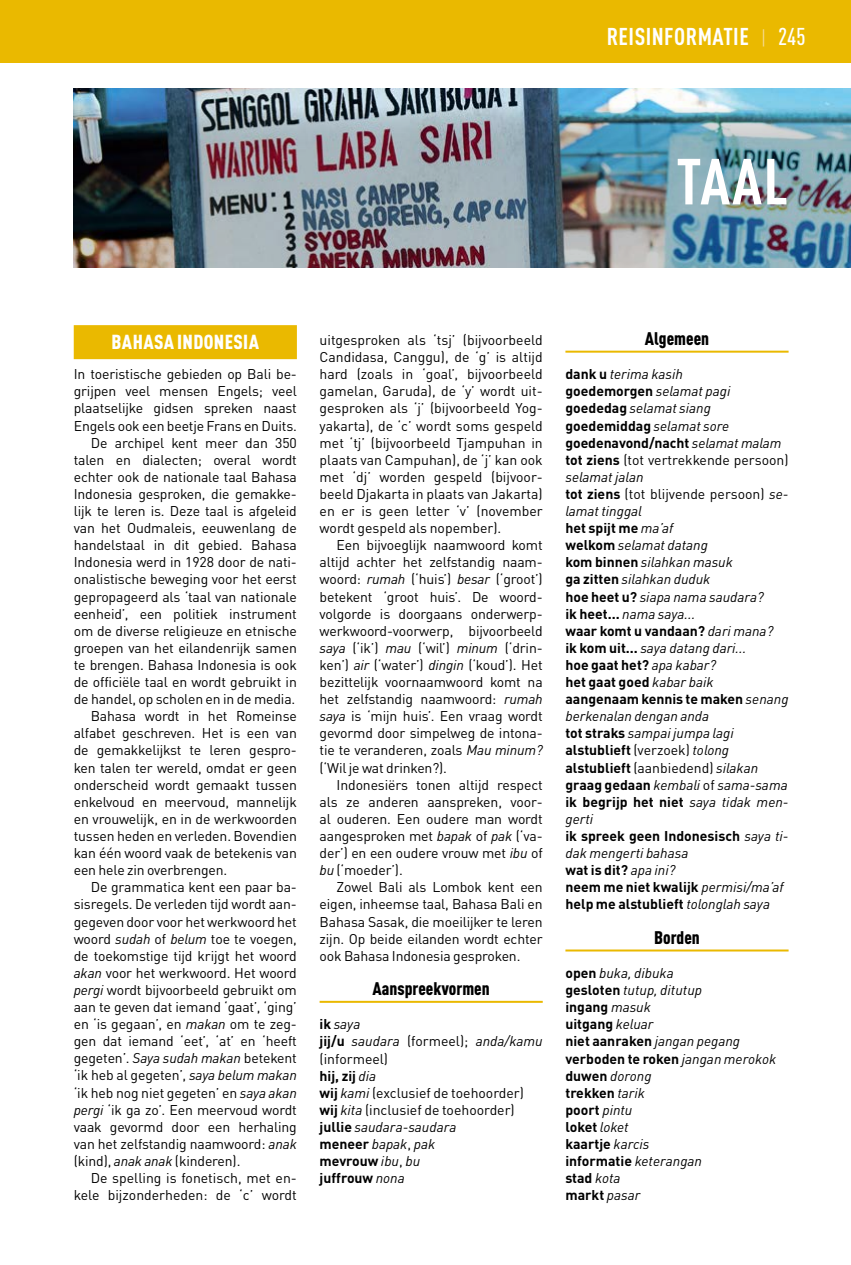
<style>
.page{position:relative;width:851px;height:1265px;background:#fff}
.page>*{position:absolute;margin:0;border:0;box-sizing:border-box;transform-origin:0 0}
.t1{font:700 condensed 64px "DIN Pro";color:#fff}
.t2{font:700 condensed 24px "DIN Pro";letter-spacing:.02em;color:#fff}
.t3{font:900 condensed 20px "DIN Pro";letter-spacing:.02em;color:#fff}
.t4{font:900 condensed 18px "DIN Pro";color:#000}
.t5{font:14px/17px "DIN Pro";letter-spacing:-.01em;color:#000;text-align:justify}
.t6{font:italic 14px/17px "DIN Pro";color:#000}
.s1{font-weight:400;font-size:20px;color:#f6db93}
.s2{font-weight:500}
.s3{font-style:italic}
.s4{font-weight:700}
.s5{font-weight:700;font-style:normal}
.s6{font-style:normal}
</style>
<div class="page">
<img style="left:74px;top:88px;width:776px;height:180px">
<div style="left:74px;top:325px;width:223px;height:34px;background:#eab900"></div>
<hr style="left:319px;top:1000px;width:223px;height:2px;background:#eab900">
<hr style="left:565px;top:350px;width:223px;height:2px;background:#eab900">
<hr style="left:565px;top:949px;width:223px;height:2px;background:#eab900">
<div style="left:0;top:0;width:850px;height:62px;background:#eab900"></div>
<h2 class="t2" style="left:606px;top:19px;width:200px">REISINFORMATIE <span class="s1">|</span> <span class="s2">245</span></h2>
<h1 class="t1" style="left:676px;top:133px;width:113px">TAAL</h1>
<h3 class="t3" style="left:111px;top:326px;width:149px">BAHASA INDONESIA</h3>
<p class="t5" style="left:74px;top:364px;width:225px">In toeristische gebieden op Bali be-</p>
<p class="t5" style="left:74px;top:381px;width:224px">grijpen veel mensen Engels; veel</p>
<p class="t5" style="left:74px;top:398px;width:224px">plaatselijke gidsen spreken naast</p>
<p class="t5" style="left:74px;top:415px;width:225px">Engels ook een beetje Frans en Duits.</p>
<p class="t5" style="left:91px;top:432px;width:207px">De archipel kent meer dan 350</p>
<p class="t5" style="left:74px;top:450px;width:224px">talen en dialecten; overal wordt</p>
<p class="t5" style="left:74px;top:467px;width:224px">echter ook de nationale taal Bahasa</p>
<p class="t5" style="left:74px;top:484px;width:225px">Indonesia gesproken, die gemakke-</p>
<p class="t5" style="left:74px;top:501px;width:225px">lijk te leren is. Deze taal is afgeleid</p>
<p class="t5" style="left:74px;top:518px;width:224px">van het Oudmaleis, eeuwenlang de</p>
<p class="t5" style="left:74px;top:535px;width:224px">handelstaal in dit gebied. Bahasa</p>
<p class="t5" style="left:74px;top:552px;width:224px">Indonesia werd in 1928 door de nati-</p>
<p class="t5" style="left:74px;top:569px;width:224px">onalistische beweging voor het eerst</p>
<p class="t5" style="left:74px;top:586px;width:225px">gepropageerd als ‘taal van nationale</p>
<p class="t5" style="left:74px;top:603px;width:224px">eenheid’, een politiek instrument</p>
<p class="t5" style="left:74px;top:620px;width:225px">om de diverse religieuze en etnische</p>
<p class="t5" style="left:74px;top:638px;width:224px">groepen van het eilandenrijk samen</p>
<p class="t5" style="left:74px;top:655px;width:224px">te brengen. Bahasa Indonesia is ook</p>
<p class="t5" style="left:74px;top:672px;width:224px">de officiële taal en wordt gebruikt in</p>
<p class="t5" style="left:74px;top:689px;width:223px">de handel, op scholen en in de media.</p>
<p class="t5" style="left:91px;top:706px;width:207px">Bahasa wordt in het Romeinse</p>
<p class="t5" style="left:74px;top:723px;width:224px">alfabet geschreven. Het is een van</p>
<p class="t5" style="left:74px;top:740px;width:225px">de gemakkelijkst te leren gespro-</p>
<p class="t5" style="left:74px;top:757px;width:224px">ken talen ter wereld, omdat er geen</p>
<p class="t5" style="left:74px;top:774px;width:224px">onderscheid wordt gemaakt tussen</p>
<p class="t5" style="left:74px;top:791px;width:224px">enkelvoud en meervoud, mannelijk</p>
<p class="t5" style="left:74px;top:808px;width:225px">en vrouwelijk, en in de werkwoorden</p>
<p class="t5" style="left:74px;top:826px;width:225px">tussen heden en verleden. Bovendien</p>
<p class="t5" style="left:74px;top:843px;width:224px">kan één woord vaak de betekenis van</p>
<p class="t5" style="left:74px;top:860px;width:155px">een hele zin overbrengen.</p>
<p class="t5" style="left:91px;top:877px;width:207px">De grammatica kent een paar ba-</p>
<p class="t5" style="left:74px;top:894px;width:225px">sisregels. De verleden tijd wordt aan-</p>
<p class="t5" style="left:74px;top:911px;width:224px">gegeven door voor het werkwoord het</p>
<p class="t5" style="left:74px;top:928px;width:224px">woord <span class="s3">sudah</span> of <span class="s3">belum</span> toe te voegen,</p>
<p class="t5" style="left:74px;top:945px;width:224px">de toekomstige tijd krijgt het woord</p>
<p class="t5" style="left:74px;top:962px;width:224px"><span class="s3">akan</span> voor het werkwoord. Het woord</p>
<p class="t5" style="left:74px;top:979px;width:224px"><span class="s3">pergi</span> wordt bijvoorbeeld gebruikt om</p>
<p class="t5" style="left:74px;top:997px;width:224px">aan te geven dat iemand ‘gaat’, ‘ging’</p>
<p class="t5" style="left:74px;top:1014px;width:224px">en ‘is gegaan’, en <span class="s3">makan</span> om te zeg-</p>
<p class="t5" style="left:74px;top:1031px;width:225px">gen dat iemand ‘eet’, ‘at’ en ‘heeft</p>
<p class="t5" style="left:74px;top:1048px;width:224px">gegeten’. <span class="s3">Saya sudah makan</span> betekent</p>
<p class="t5" style="left:74px;top:1065px;width:225px">‘ik heb al gegeten’, <span class="s3">saya belum makan</span></p>
<p class="t5" style="left:74px;top:1082px;width:225px">‘ik heb nog niet gegeten’ en <span class="s3">saya akan</span></p>
<p class="t5" style="left:74px;top:1099px;width:225px"><span class="s3">pergi</span> ‘ik ga zo’. Een meervoud wordt</p>
<p class="t5" style="left:74px;top:1116px;width:225px">vaak gevormd door een herhaling</p>
<p class="t5" style="left:74px;top:1133px;width:224px">van het zelfstandig naamwoord: <span class="s3">anak</span></p>
<p class="t5" style="left:74px;top:1150px;width:168px">(kind), <span class="s3">anak anak</span> (kinderen).</p>
<p class="t5" style="left:91px;top:1167px;width:207px">De spelling is fonetisch, met en-</p>
<p class="t5" style="left:74px;top:1185px;width:224px">kele bijzonderheden: de ‘c’ wordt</p>
<p class="t5" style="left:319px;top:330px;width:225px">uitgesproken als ‘tsj’ (bijvoorbeeld Candidasa, Canggu), de ‘g’ is altijd hard (zoals in ‘goal’, bijvoorbeeld gamelan, Garuda), de ‘y’ wordt uit&shy;gesproken als ‘j’ (bijvoorbeeld Yog&shy;yakarta), de ‘c’ wordt soms gespeld met ‘tj’ (bijvoorbeeld Tjampuhan in plaats van Campuhan), de ‘j’ kan ook met ‘dj’ worden gespeld (bijvoor&shy;beeld Djakarta in plaats van Jakarta) en er is geen letter ‘v’ (november wordt gespeld als nopember).</p>
<p class="t5" style="left:319px;top:535px;width:225px;text-align:left;text-indent:17px">Een bijvoeglijk naamwoord komt altijd achter het zelfstandig naam&shy;woord: <span class="s3">rumah</span> (‘huis’) <span class="s3">besar</span> (‘groot’) betekent ‘groot huis’. De woord&shy;volgorde is doorgaans onderwerp&shy;werkwoord-voorwerp, bijvoorbeeld <span class="s3">saya</span> (‘ik’) <span class="s3">mau</span> (‘wil’) <span class="s3">minum</span> (‘drin&shy;ken’) <span class="s3">air</span> (‘water’) <span class="s3">dingin</span> (‘koud’). Het bezittelijk voornaamwoord komt na het zelfstandig naamwoord: <span class="s3">rumah saya</span> is ‘mijn huis’. Een vraag wordt gevormd door simpelweg de intona&shy;tie te veranderen, zoals <span class="s3">Mau minum? </span>(‘Wil je wat drinken?).</p>
<p class="t5" style="left:319px;top:774px;width:225px;text-indent:17px">Indonesiërs tonen altijd respect als ze anderen aanspreken, voor&shy;al ouderen. Een oudere man wordt aangesproken met <span class="s3">bapak</span> of <span class="s3">pak</span> (‘va&shy;der’) en een oudere vrouw met <span class="s3">ibu</span> of <span class="s3">bu</span> (‘moeder’).</p>
<p class="t5" style="left:319px;top:877px;width:225px;text-indent:17px">Zowel Bali als Lombok kent een eigen, inheemse taal, Bahasa Bali en Bahasa Sasak, die moeilijker te leren zijn. Op beide eilanden wordt echter ook Bahasa Indonesia gesproken.</p>
<p class="t4" style="left:372px;top:974px;width:119px">Aanspreekvormen</p>
<p class="t5" style="left:319px;top:1014px;width:225px;text-align:left"><span class="s4">ik</span> <span class="s3">saya<br></span><span class="s4">jij/u</span> <span class="s3">saudara</span> (formeel); <span class="s3">anda/kamu </span>(informeel)<br><span class="s4">hij, zij</span> <span class="s3">dia<br></span><span class="s4">wij</span> <span class="s3">kami</span> (exclusief de toehoorder) <span class="s4">wij</span> <span class="s3">kita</span> (inclusief de toehoorder) <span class="s4">jullie</span> <span class="s3">saudara-saudara<br></span><span class="s4">meneer</span> <span class="s3">bapak</span>, <span class="s3">pak<br></span><span class="s4">mevrouw</span> <span class="s3">ibu</span>, <span class="s3">bu<br></span><span class="s4">juffrouw</span> <span class="s3">nona</span></p>
<p class="t4" style="left:644px;top:324px;width:66px">Algemeen</p>
<p class="t6" style="left:565px;top:364px;width:224px"><span class="s5">dank u</span> terima kasih<br><span class="s5">goedemorgen</span> selamat pagi <span class="s5">goededag</span> selamat siang <span class="s5">goedemiddag</span> selamat sore <span class="s5">goedenavond/nacht</span> selamat malam <span class="s5">tot ziens</span> <span class="s6">(tot vertrekkende persoon) </span>selamat jalan<br><span class="s5">tot ziens</span> <span class="s6">(tot blijvende persoon)</span> se&shy;lamat tinggal<br><span class="s5">het spijt me</span> ma’af<br><span class="s5">welkom</span> selamat datang<br><span class="s5">kom binnen</span> silahkan masuk<br><span class="s5">ga zitten</span> silahkan duduk<br><span class="s5">hoe heet u?</span> siapa nama saudara?<br><span class="s5">ik heet...</span> nama saya...<br><span class="s5">waar komt u vandaan?</span> dari mana?<br><span class="s5">ik kom uit...</span> saya datang dari...<br><span class="s5">hoe gaat het?</span> apa kabar?<br><span class="s5">het gaat goed</span> kabar baik <span class="s5">aangenaam kennis te maken</span> senang berkenalan dengan anda<br><span class="s5">tot straks</span> sampai jumpa lagi <span class="s5">alstublieft</span> <span class="s6">(verzoek)</span> tolong <span class="s5">alstublieft</span> <span class="s6">(aanbiedend)</span> silakan <span class="s5">graag gedaan</span> kembali <span class="s6">of</span> sama-sama <span class="s5">ik begrijp het niet</span> saya tidak men&shy;gerti<br><span class="s5">ik spreek geen Indonesisch</span> saya ti&shy;dak mengerti bahasa<br><span class="s5">wat is dit?</span> apa ini?<br><span class="s5">neem me niet kwalijk</span> permisi/ma’af <span class="s5">help me alstublieft</span> tolonglah saya</p>
<p class="t4" style="left:654px;top:923px;width:47px">Borden</p>
<p class="t6" style="left:565px;top:963px;width:212px"><span class="s5">open</span> buka, dibuka<br><span class="s5">gesloten</span> tutup, ditutup<br><span class="s5">ingang</span> masuk<br><span class="s5">uitgang</span> keluar<br><span class="s5">niet aanraken</span> jangan pegang <span class="s5">verboden te roken</span> jangan merokok <span class="s5">duwen</span> dorong<br><span class="s5">trekken</span> tarik<br><span class="s5">poort</span> pintu<br><span class="s5">loket</span> loket<br><span class="s5">kaartje</span> karcis<br><span class="s5">informatie</span> keterangan<br><span class="s5">stad</span> kota<br><span class="s5">markt</span> pasar</p>
</div>
